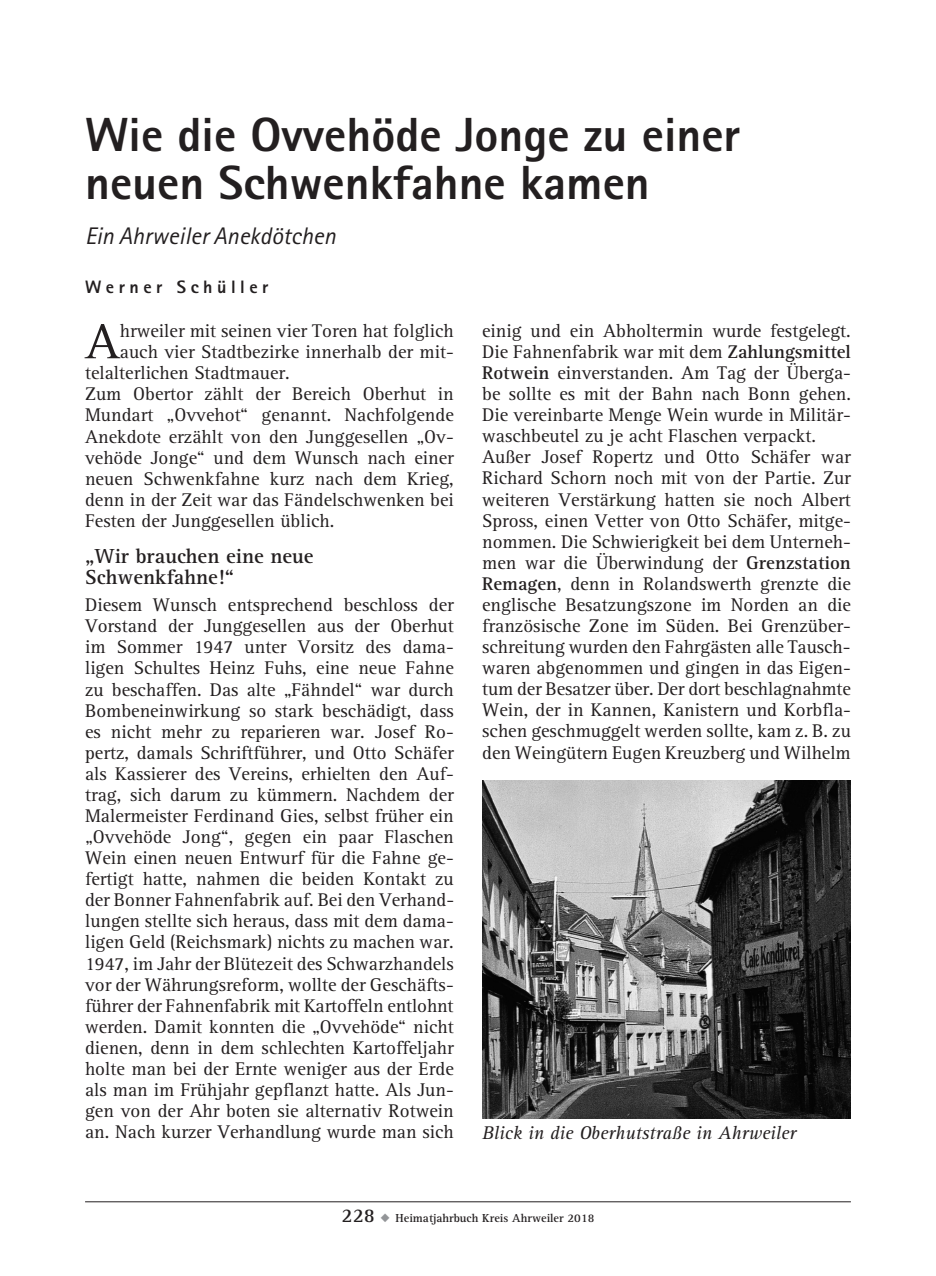
<style>
.page{position:relative;width:936px;height:1276px;background:#fff}
.page>*{position:absolute;margin:0;border:0;box-sizing:border-box;transform-origin:0 0}
.t1{font:50.6px "AT Rotis Serif";color:#231f20}
.t2{font:800 48px/48px "Rotis Sans Serif";color:#231f20}
.t3{font:italic 24px "Rotis Sans Serif";color:#231f20}
.t4{font:700 21px/21px "AT Rotis Serif";color:#231f20}
.t5{font:19px/21px "AT Rotis Serif";color:#231f20;text-align:justify}
.t6{font:italic 19px "AT Rotis Serif";color:#231f20}
.t7{font:800 18px "Rotis Sans Serif";letter-spacing:.25em;color:#231f20}
.t8{font:700 12px "AT Rotis Serif";color:#231f20}
.s1{font-weight:700}
.s2{font-size:20px}
.s3{color:#939598}
</style>
<div class="page">
<hr style="left:85px;top:1201px;width:765px;height:1px;background:#231f20">
<img style="left:482px;top:781px;width:368px;height:337px">
<h2 class="t2" style="left:85px;top:110px;width:657px">Wie die Ovvehöde Jonge zu einer neuen Schwenkfahne kamen</h2>
<p class="t3" style="left:85px;top:222px;width:252px">Ein Ahrweiler Anekdötchen</p>
<p class="t7" style="left:85px;top:276px;width:185px">Werner Schüller</p>
<h1 class="t1" style="left:85px;top:313px;width:36px">A</h1>
<p class="t5" style="left:120px;top:321px;width:335px">hrweiler mit seinen vier Toren hat folglich</p>
<p class="t5" style="left:482px;top:321px;width:370px;text-align:left">einig und ein Abholtermin wurde festgelegt.<br>Die Fahnenfabrik war mit dem <span class="s1">Zahlungsmittel Rotwein</span> einverstanden. Am Tag der Überga&shy;be sollte es mit der Bahn nach Bonn gehen.<br>Die vereinbarte Menge Wein wurde in Militär&shy;waschbeutel zu je acht Flaschen verpackt.<br>Außer Josef Ropertz und Otto Schäfer war Richard Schorn noch mit von der Partie. Zur weiteren Verstärkung hatten sie noch Albert Spross, einen Vetter von Otto Schäfer, mitge&shy;nommen. Die Schwierigkeit bei dem Unterneh&shy;men war die Überwindung der <span class="s1">Grenzstation Remagen</span>, denn in Rolandswerth grenzte die englische Besatzungszone im Norden an die französische Zone im Süden. Bei Grenzüber&shy;schreitung wurden den Fahrgästen alle Tausch&shy;waren abgenommen und gingen in das Eigen&shy;tum der Besatzer über. Der dort beschlagnahmte Wein, der in Kannen, Kanistern und Korbfla&shy;schen geschmuggelt werden sollte, kam z. B. zu den Weingütern Eugen Kreuzberg und Wilhelm</p>
<p class="t5" style="left:120px;top:342px;width:335px">auch vier Stadtbezirke innerhalb der mit-</p>
<p class="t5" style="left:85px;top:363px;width:206px">telalterlichen Stadtmauer.</p>
<p class="t5" style="left:85px;top:384px;width:370px">Zum Obertor zählt der Bereich Oberhut in</p>
<p class="t5" style="left:85px;top:405px;width:370px">Mundart „Ovvehot“ genannt. Nachfolgende</p>
<p class="t5" style="left:85px;top:426px;width:370px">Anekdote erzählt von den Junggesellen „Ov-</p>
<p class="t5" style="left:85px;top:447px;width:370px">vehöde Jonge“ und dem Wunsch nach einer</p>
<p class="t5" style="left:85px;top:468px;width:370px">neuen Schwenkfahne kurz nach dem Krieg,</p>
<p class="t5" style="left:85px;top:489px;width:370px">denn in der Zeit war das Fändelschwenken bei</p>
<p class="t5" style="left:85px;top:510px;width:251px">Festen der Junggesellen üblich.</p>
<p class="t4" style="left:85px;top:546px;width:230px">„Wir brauchen eine neue<br>Schwenkfahne!“</p>
<p class="t5" style="left:85px;top:595px;width:370px">Diesem Wunsch entsprechend beschloss der Vorstand der Junggesellen aus der Oberhut im Sommer 1947 unter Vorsitz des dama&shy;ligen Schultes Heinz Fuhs, eine neue Fahne zu beschaffen. Das alte „Fähndel“ war durch Bombeneinwirkung so stark beschädigt, dass es nicht mehr zu reparieren war. Josef Ro&shy;pertz, damals Schriftführer, und Otto Schäfer als Kassierer des Vereins, erhielten den Auf&shy;trag, sich darum zu kümmern. Nachdem der Malermeister Ferdinand Gies, selbst früher ein „Ovvehöde Jong“, gegen ein paar Flaschen Wein einen neuen Entwurf für die Fahne ge&shy;fertigt hatte, nahmen die beiden Kontakt zu der Bonner Fahnenfabrik auf. Bei den Verhand&shy;lungen stellte sich heraus, dass mit dem dama&shy;ligen Geld (Reichsmark) nichts zu machen war.<br>1947, im Jahr der Blütezeit des Schwarzhandels vor der Währungsreform, wollte der Geschäfts&shy;führer der Fahnenfabrik mit Kartoffeln entlohnt werden. Damit konnten die „Ovvehöde“ nicht dienen, denn in dem schlechten Kartoffeljahr holte man bei der Ernte weniger aus der Erde als man im Frühjahr gepflanzt hatte. Als Jun&shy;gen von der Ahr boten sie alternativ Rotwein an. Nach kurzer Verhandlung wurde man sich</p>
<p class="t6" style="left:482px;top:1122px;width:315px">Blick in die Oberhutstraße in Ahrweiler</p>
<p class="t8" style="left:341px;top:1210px;width:254px"><span class="s2">228</span> <span class="s3">◆</span> Heimatjahrbuch Kreis Ahrweiler 2018</p>
</div>
